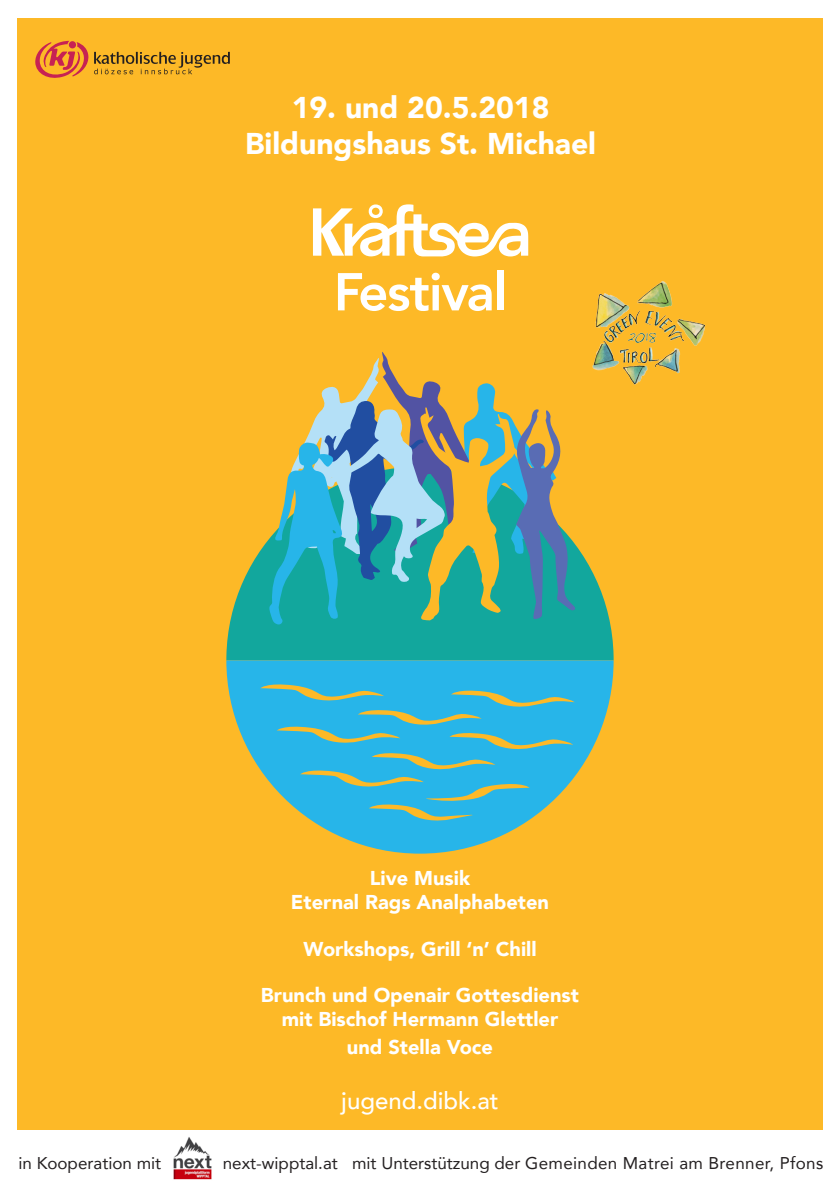
<style>
.page{position:relative;width:840px;height:1191px;background:#fff}
.page>*{position:absolute;margin:0;border:0;box-sizing:border-box;transform-origin:0 0}
.t1{font:900 30px "Avenir";color:#fff}
.t2{font:500 24px "Avenir";color:#fff}
.t3{font:900 20px "Avenir";color:#fff}
.t4{font:17px "Avenir";color:#231f20}
</style>
<div class="page">
<div style="left:17px;top:18px;width:805px;height:1111px;background:#fdb927"></div>
<svg style="left:226px;top:541px;width:387px;height:119px;fill:#12a79d"></svg>
<svg style="left:226px;top:660px;width:387px;height:193px;fill:#27b5e9"></svg>
<svg style="left:260px;top:682px;width:314px;height:140px;background:#47b5cb"></svg>
<svg style="left:267px;top:352px;width:312px;height:275px"></svg>
<svg style="left:35px;top:41px;width:195px;height:37px"></svg>
<img style="left:592px;top:281px;width:114px;height:104px">
<svg style="left:313px;top:204px;width:215px;height:53px"></svg>
<svg style="left:338px;top:273px;width:153px;height:38px"></svg>
<div style="left:496px;top:270px;width:7px;height:40px;background:#fff"></div>
<img style="left:173px;top:1137px;width:39px;height:43px">
<p class="t1" style="left:291px;top:82px;width:259px">19. und 20.5.2018</p>
<p class="t1" style="left:245px;top:118px;width:352px">Bildungshaus St. Michael</p>
<p class="t3" style="left:369px;top:861px;width:102px">Live Musik</p>
<p class="t3" style="left:291px;top:885px;width:259px">Eternal Rags Analphabeten</p>
<p class="t3" style="left:303px;top:931px;width:234px">Workshops, Grill ‘n’ Chill</p>
<p class="t3" style="left:261px;top:977px;width:319px">Brunch und Openair Gottesdienst</p>
<p class="t3" style="left:281px;top:1001px;width:278px">mit Bischof Hermann Glettler</p>
<p class="t3" style="left:347px;top:1030px;width:147px">und Stella Voce</p>
<p class="t2" style="left:341px;top:1080px;width:159px">jugend.dibk.at</p>
<p class="t4" style="left:18px;top:1149px;width:144px">in Kooperation mit</p>
<p class="t4" style="left:223px;top:1149px;width:601px">next-wipptal.at mit Unterstützung der Gemeinden Matrei am Brenner, Pfons</p>
</div>
